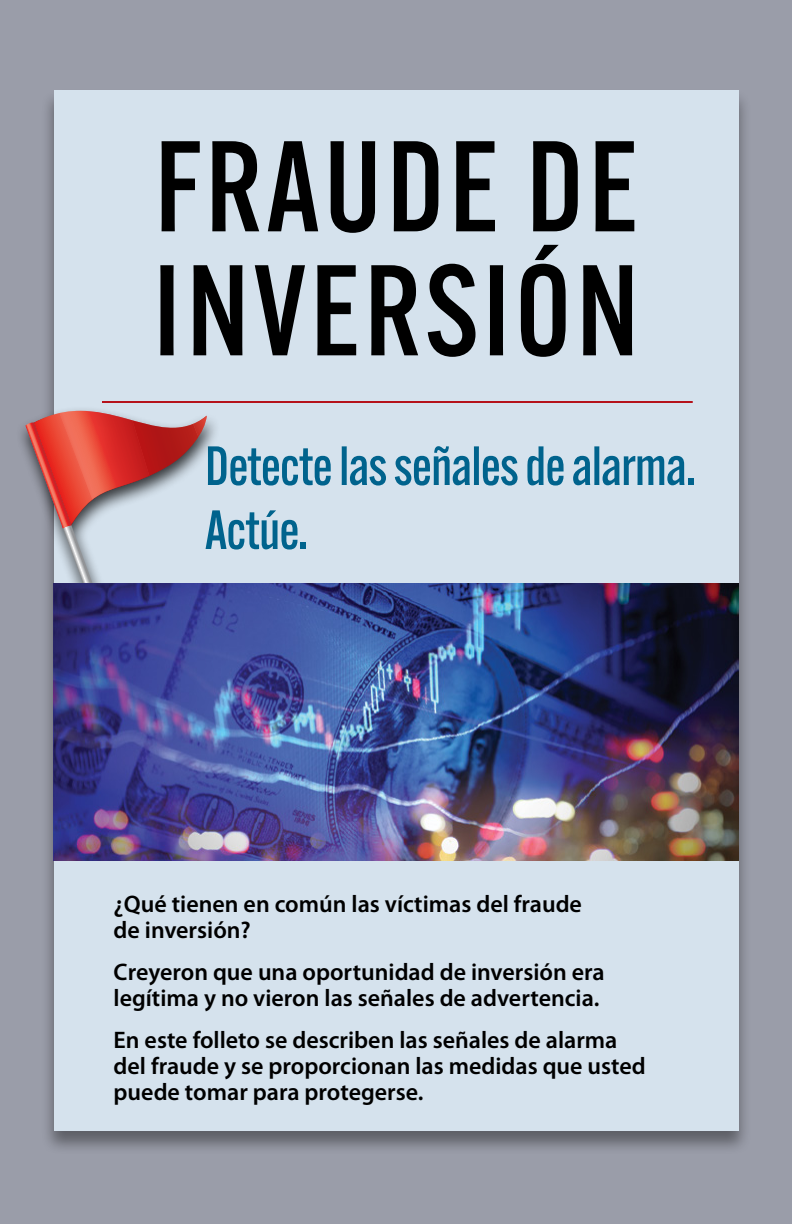
<style>
.page{position:relative;width:792px;height:1224px;background:#9a9da9}
.page>*{position:absolute;margin:0;border:0;box-sizing:border-box;transform-origin:0 0}
.t1{font:500 126px/124px "Alternate Gothic ATF";letter-spacing:.035em;color:#000}
.t2{font:500 54px/64px "Alternate Gothic ATF";letter-spacing:-.01em;color:#00638d}
.t3{font:600 24px/26px "Myriad Pro";color:#000}
</style>
<div class="page">
<div style="left:41px;top:88px;width:711px;height:1067px;background:#000;opacity:.4"></div>
<div style="left:54px;top:90px;width:685px;height:1040px;background:#d5e2ed"></div>
<div style="left:16px;top:406px;width:205px;height:201px;background:#000;opacity:.75"></div>
<svg style="left:25px;top:365px;width:196px;height:221px"></svg>
<img style="left:54px;top:583px;width:685px;height:277px">
<hr style="left:102px;top:401px;width:591px;height:2px;background:#b5121b">
<h1 class="t1" style="left:153px;top:124px;width:487px">FRAUDE DE<br>INVERSIÓN</h1>
<h2 class="t2" style="left:205px;top:434px;width:492px">Detecte las señales de alarma.<br>Actúe.</h2>
<p class="t3" style="left:114px;top:891px;width:470px">¿Qué tienen en común las víctimas del fraude de inversión?</p>
<p class="t3" style="left:114px;top:959px;width:493px">Creyeron que una oportunidad de inversión era legítima y no vieron las señales de advertencia.</p>
<p class="t3" style="left:114px;top:1027px;width:534px">En este folleto se describen las señales de alarma del fraude y se proporcionan las medidas que usted puede tomar para protegerse.</p>
</div>
